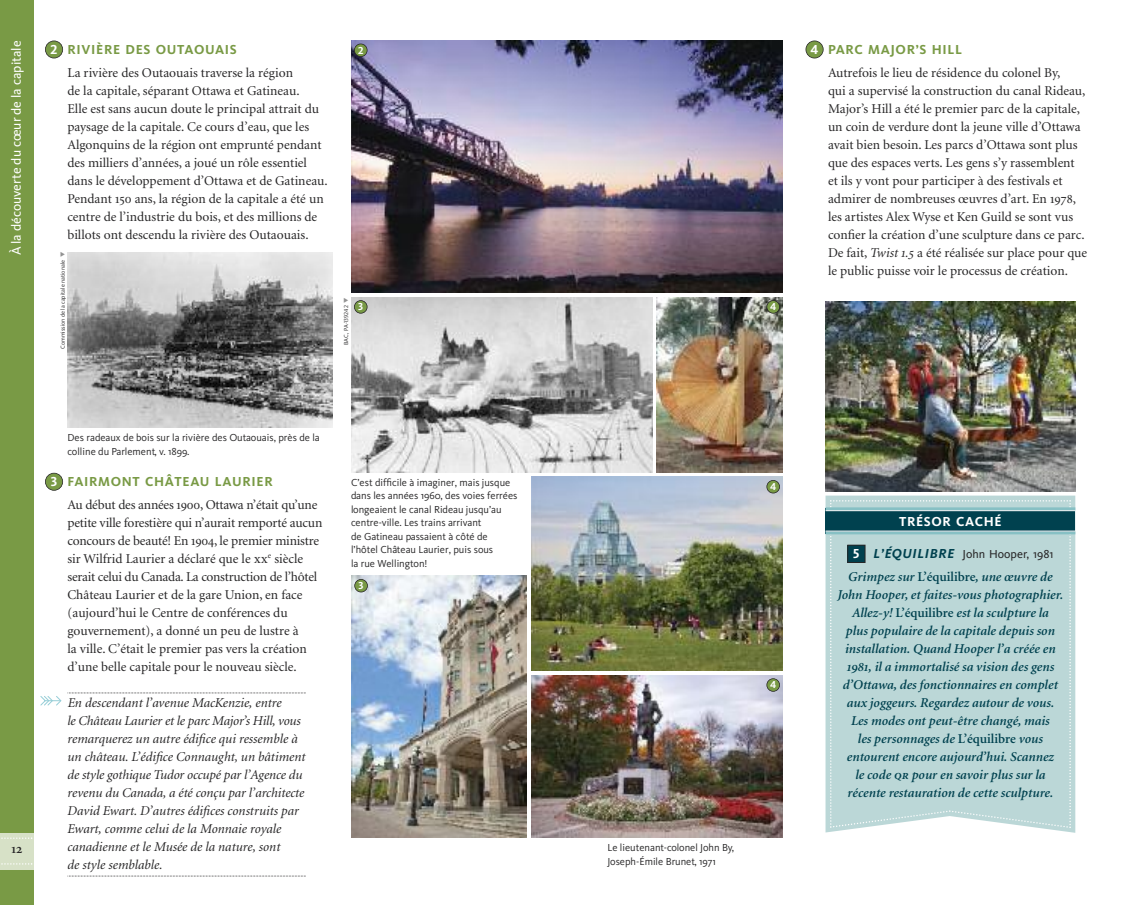
<style>
.page{position:relative;width:1134px;height:905px;background:#fff}
.page>*{position:absolute;margin:0;border:0;box-sizing:border-box;transform-origin:0 0}
.t1{font:13.5px/18px "Minion";color:#272627}
.t2{font:italic 600 13.5px/18px "Minion";color:#00414f;text-align:center}
.t3{font:italic 13.5px/18px "Minion";color:#272627}
.t4{font:13.5px "Kievit Bold SC";letter-spacing:.05em;color:#799a45}
.t5{font:13.5px "Kievit";color:#fff}
.t6{font:13.5px "Kievit Bold SC";letter-spacing:.05em;color:#fff}
.t7{font:13.5px "Minion Semibold SC";color:#272627}
.t8{font:12px "Kievit";color:#272627}
.t9{font:10.5px/13.5px "Kievit";color:#272627}
.t10{font:10.5px "Kievit Bold SC";color:#fff}
.t11{font:6px "Kievit";color:#272627}
.t12{font:6px "Kievit Regular SC";color:#272627}
.s1{font-family:"Minion Regular SC"}
.s2{color:#939393}
.s3{font-style:italic}
.s4{font-family:"Minion Italic SC"}
.s5{font-family:"Kievit Bold SC Italic";font-size:13.5px;color:#00414f}
.s6{font-style:normal}
.s7{font-family:"Minion Semibold Italic SC";font-weight:400;font-style:normal}
</style>
<div class="page">
<div style="left:0;top:0;width:34px;height:904px;background:#799a45"></div>
<div style="left:0;top:832px;width:34px;height:37px;background:#d7e1c7"></div>
<svg style="left:1px;top:837px;width:31px;height:1px"></svg>
<svg style="left:1px;top:863px;width:31px;height:1px"></svg>
<svg style="left:68px;top:692px;width:238px;height:1px"></svg>
<svg style="left:68px;top:875px;width:238px;height:1px"></svg>
<div style="left:45px;top:41px;width:18px;height:17px;background:#799a45;border-radius:50%"></div>
<div style="left:45px;top:41px;width:18px;height:17px;border:2px solid #272627;border-radius:50%"></div>
<div style="left:45px;top:473px;width:18px;height:17px;background:#799a45;border-radius:50%"></div>
<div style="left:45px;top:473px;width:18px;height:17px;border:2px solid #272627;border-radius:50%"></div>
<svg style="left:40px;top:696px;width:21px;height:10px"></svg>
<div style="left:806px;top:41px;width:17px;height:17px;background:#799a45;border-radius:50%"></div>
<div style="left:806px;top:41px;width:18px;height:17px;border:2px solid #272627;border-radius:50%"></div>
<img style="left:351px;top:40px;width:432px;height:252px">
<img style="left:826px;top:302px;width:249px;height:189px">
<div style="left:354px;top:44px;width:13px;height:13px;background:#799a45;border-radius:50%"></div>
<div style="left:354px;top:44px;width:14px;height:13px;border:2px solid #272627;border-radius:50%"></div>
<svg style="left:826px;top:495px;width:249px;height:337px;fill:#bbd7d7"></svg>
<div style="left:830px;top:500px;width:242px;height:329px;background:#bbd7d7"></div>
<div style="left:826px;top:508px;width:249px;height:25px;background:#00414f"></div>
<hr style="left:826px;top:507px;width:249px;height:3px;background:#87c0c4">
<hr style="left:826px;top:510px;width:249px;height:1px;background:#fff">
<hr style="left:826px;top:531px;width:249px;height:3px;background:#87c0c4">
<hr style="left:826px;top:530px;width:249px;height:1px;background:#fff">
<div style="left:848px;top:545px;width:17px;height:17px;background:#00414f"></div>
<div style="left:847px;top:545px;width:18px;height:18px;border:1px solid #272627"></div>
<img style="left:68px;top:252px;width:265px;height:175px">
<img style="left:657px;top:297px;width:126px;height:175px">
<div style="left:767px;top:300px;width:13px;height:13px;background:#799a45;border-radius:50%"></div>
<div style="left:766px;top:300px;width:14px;height:13px;border:2px solid #272627;border-radius:50%"></div>
<img style="left:351px;top:297px;width:301px;height:175px">
<div style="left:354px;top:300px;width:13px;height:13px;background:#799a45;border-radius:50%"></div>
<div style="left:354px;top:300px;width:14px;height:13px;border:2px solid #272627;border-radius:50%"></div>
<img style="left:351px;top:576px;width:175px;height:261px">
<img style="left:531px;top:477px;width:252px;height:193px">
<div style="left:355px;top:579px;width:12px;height:13px;background:#799a45;border-radius:50%"></div>
<div style="left:354px;top:579px;width:14px;height:13px;border:2px solid #272627;border-radius:50%"></div>
<div style="left:767px;top:480px;width:13px;height:13px;background:#799a45;border-radius:50%"></div>
<div style="left:766px;top:480px;width:14px;height:13px;border:2px solid #272627;border-radius:50%"></div>
<img style="left:531px;top:675px;width:252px;height:162px">
<div style="left:767px;top:678px;width:13px;height:13px;background:#799a45;border-radius:50%"></div>
<div style="left:766px;top:678px;width:14px;height:13px;border:2px solid #272627;border-radius:50%"></div>
<p class="t5" style="left:12px;top:255px;width:216px;rotate:-90deg">À la découverte du cœur de la capitale</p>
<p class="t6" style="left:51px;top:45px;width:8px">2</p>
<p class="t4" style="left:68px;top:45px;width:171px">RIVIÈRE DES OUTAOUAIS</p>
<p class="t1" style="left:68px;top:64px;width:262px">La rivière des Outaouais traverse la région<br>de la capitale, séparant Ottawa et Gatineau.<br>Elle est sans aucun doute le principal attrait du paysage de la capitale. Ce cours d’eau, que les Algonquins de la région ont emprunté pendant des milliers d’années, a joué un rôle essentiel dans le développement d’Ottawa et de Gatineau.<br>Pendant <span class="s1">150</span> ans, la région de la capitale a été un centre de l’industrie du bois, et des millions de billots ont descendu la rivière des Outaouais.</p>
<p class="t11" style="left:61px;top:349px;width:99px;rotate:-90deg">Commission de la capitale nationale <span class="s2">▼</span></p>
<p class="t10" style="left:358px;top:47px;width:7px">2</p>
<p class="t6" style="left:811px;top:45px;width:9px">4</p>
<p class="t12" style="left:344px;top:345px;width:49px;rotate:-90deg">BAC, PA-139242 <span class="s2">▼</span></p>
<p class="t10" style="left:358px;top:303px;width:7px">3</p>
<p class="t10" style="left:770px;top:303px;width:8px">4</p>
<p class="t4" style="left:828px;top:45px;width:136px">PARC MAJOR’S HILL</p>
<p class="t1" style="left:828px;top:64px;width:261px">Autrefois le lieu de résidence du colonel By,<br>qui a supervisé la construction du canal Rideau, Major’s Hill a été le premier parc de la capitale, un coin de verdure dont la jeune ville d’Ottawa avait bien besoin. Les parcs d’Ottawa sont plus que des espaces verts. Les gens s’y rassemblent et ils y vont pour participer à des festivals et admirer de nombreuses œuvres d’art. En <span class="s1">1978</span>, les artistes Alex Wyse et Ken Guild se sont vus confier la création d’une sculpture dans ce parc.<br>De fait, <span class="s3">Twist</span> <span class="s4">1.5</span> a été réalisée sur place pour que le public puisse voir le processus de création.</p>
<p class="t7" style="left:11px;top:843px;width:12px">12</p>
<p class="t6" style="left:51px;top:477px;width:8px">3</p>
<p class="t9" style="left:68px;top:432px;width:254px">Des radeaux de bois sur la rivière des Outaouais, près de la colline du Parlement, v. 1899.</p>
<p class="t4" style="left:68px;top:477px;width:207px">FAIRMONT CHÂTEAU LAURIER</p>
<p class="t1" style="left:67px;top:496px;width:256px">Au début des années <span class="s1">1900</span>, Ottawa n’était qu’une petite ville forestière qui n’aurait remporté aucun concours de beauté! En <span class="s1">1904</span>, le premier ministre sir Wilfrid Laurier a déclaré que le <span class="s1">xx</span><sup>e</sup> siècle serait celui du Canada. La construction de l’hôtel Château Laurier et de la gare Union, en face (aujourd’hui le Centre de conférences du gouvernement), a donné un peu de lustre à<br>la ville. C’était le premier pas vers la création d’une belle capitale pour le nouveau siècle.</p>
<p class="t3" style="left:68px;top:694px;width:240px">En descendant l’avenue MacKenzie, entre<br>le Château Laurier et le parc Major’s Hill, vous remarquerez un autre édifice qui ressemble à un château. L’édifice Connaught, un bâtiment de style gothique Tudor occupé par l’Agence du revenu du Canada, a été conçu par l’architecte David Ewart. D’autres édifices construits par Ewart, comme celui de la Monnaie royale canadienne et le Musée de la nature, sont<br>de style semblable.</p>
<p class="t9" style="left:351px;top:476px;width:168px">C’est difficile à imaginer, mais jusque dans les années 1960, des voies ferrées longeaient le canal Rideau jusqu’au centre-ville. Les trains arrivant<br>de Gatineau passaient à côté de<br>l’hôtel Château Laurier, puis sous<br>la rue Wellington!</p>
<p class="t10" style="left:359px;top:582px;width:7px">3</p>
<p class="t10" style="left:770px;top:483px;width:8px">4</p>
<p class="t10" style="left:770px;top:681px;width:8px">4</p>
<p class="t9" style="left:608px;top:841px;width:128px">Le lieutenant-colonel John By,<br>Joseph-Émile Brunet, 1971</p>
<p class="t6" style="left:899px;top:516px;width:104px">TRÉSOR CACHÉ</p>
<p class="t8" style="left:874px;top:550px;width:181px"><span class="s5">L’ÉQUILIBRE</span> John Hooper, 1981</p>
<p class="t2" style="left:838px;top:568px;width:227px">Grimpez sur <span class="s6">L’équilibre</span>, une œuvre de John Hooper, et faites-vous photographier.<br>Allez-y! <span class="s6">L’équilibre</span> est la sculpture la<br>plus populaire de la capitale depuis son installation. Quand Hooper l’a créée en <span class="s7">1981,</span> il a immortalisé sa vision des gens d’Ottawa, des fonctionnaires en complet aux joggeurs. Regardez autour de vous.<br>Les modes ont peut-être changé, mais<br>les personnages de <span class="s6">L’équilibre</span> vous entourent encore aujourd’hui. Scannez<br>le code <span class="s7">qr</span> pour en savoir plus sur la récente restauration de cette sculpture.</p>
<p class="t6" style="left:853px;top:549px;width:8px">5</p>
</div>
